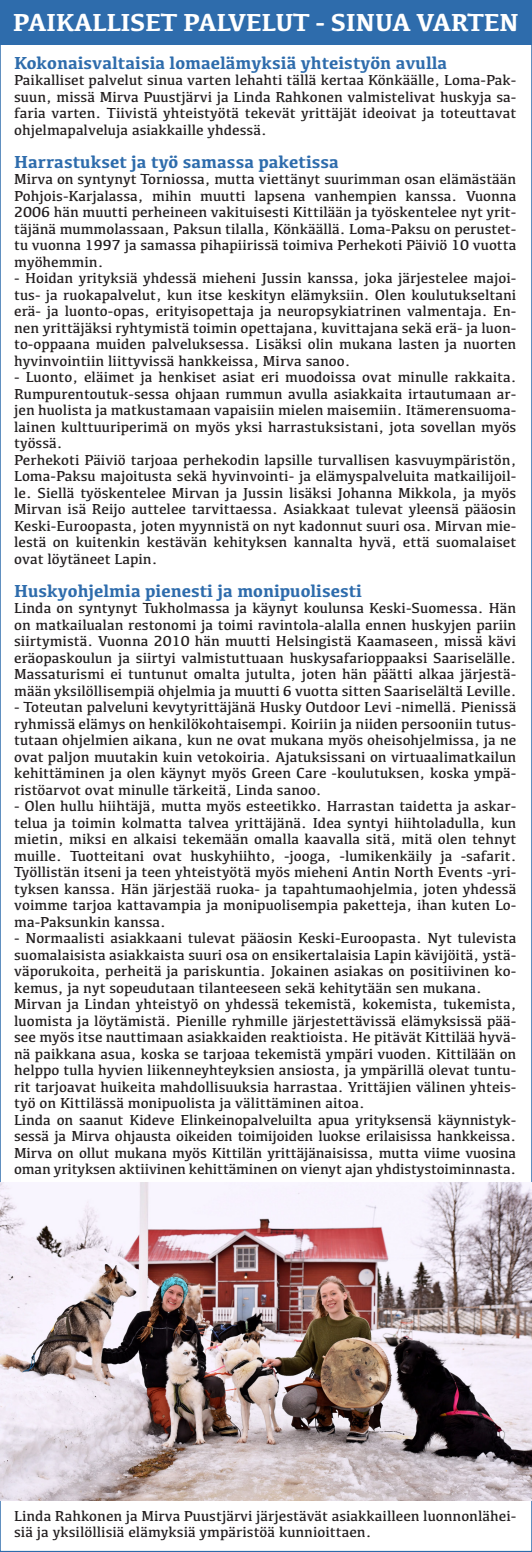
<style>
.page{position:relative;width:532px;height:1552px;background:#fff}
.page>*{position:absolute;margin:0;border:0;box-sizing:border-box;transform-origin:0 0}
.t1{font:700 25.5px "Kefa";letter-spacing:-.01em;color:#fff}
.t2{font:700 18px "Kefa";color:#2e6cac}
.t3{font:15px/16.5px "Kefa";color:#231f20;text-align:justify}
</style>
<div class="page">
<div style="left:0;top:0;width:531px;height:45px;background:#2e6cac"></div>
<img style="left:0;top:1182px;width:531px;height:318px">
<p class="t1" style="left:13px;top:6px;width:507px">PAIKALLISET PALVELUT - SINUA VARTEN</p>
<p class="t2" style="left:14px;top:51px;width:434px">Kokonaisvaltaisia lomaelämyksiä yhteistyön avulla</p>
<p class="t3" style="left:14px;top:72px;width:503px">Paikalliset palvelut sinua varten lehahti tällä kertaa Könkäälle, Loma-Pak&shy;suun, missä Mirva Puustjärvi ja Linda Rahkonen valmistelivat huskyja sa&shy;faria varten. Tiivistä yhteistyötä tekevät yrittäjät ideoivat ja toteuttavat ohjelmapalveluja asiakkaille yhdessä.</p>
<p class="t2" style="left:14px;top:150px;width:326px">Harrastukset ja työ samassa paketissa</p>
<p class="t3" style="left:14px;top:171px;width:503px">Mirva on syntynyt Torniossa, mutta viettänyt suurimman osan elämästään Pohjois-Karjalassa, mihin muutti lapsena vanhempien kanssa. Vuonna 2006 hän muutti perheineen vakituisesti Kittilään ja työskentelee nyt yrit&shy;täjänä mummolassaan, Paksun tilalla, Könkäällä. Loma-Paksu on perustet&shy;tu vuonna 1997 ja samassa pihapiirissä toimiva Perhekoti Päiviö 10 vuotta myöhemmin.</p>
<p class="t3" style="left:14px;top:270px;width:503px">- Hoidan yrityksiä yhdessä mieheni Jussin kanssa, joka järjestelee majoi&shy;tus- ja ruokapalvelut, kun itse keskityn elämyksiin. Olen koulutukseltani erä- ja luonto-opas, erityisopettaja ja neuropsykiatrinen valmentaja. En&shy;nen yrittäjäksi ryhtymistä toimin opettajana, kuvittajana sekä erä- ja luon&shy;to-oppaana muiden palveluksessa. Lisäksi olin mukana lasten ja nuorten hyvinvointiin liittyvissä hankkeissa, Mirva sanoo.</p>
<p class="t3" style="left:14px;top:369px;width:503px">- Luonto, eläimet ja henkiset asiat eri muodoissa ovat minulle rakkaita.<br>Rumpurentoutuk-sessa ohjaan rummun avulla asiakkaita irtautumaan ar&shy;jen huolista ja matkustamaan vapaisiin mielen maisemiin. Itämerensuoma&shy;lainen kulttuuriperimä on myös yksi harrastuksistani, jota sovellan myös työssä.</p>
<p class="t3" style="left:14px;top:451px;width:503px">Perhekoti Päiviö tarjoaa perhekodin lapsille turvallisen kasvuympäristön, Loma-Paksu majoitusta sekä hyvinvointi- ja elämyspalveluita matkailijoil&shy;le. Siellä työskentelee Mirvan ja Jussin lisäksi Johanna Mikkola, ja myös Mirvan isä Reijo auttelee tarvittaessa. Asiakkaat tulevat yleensä pääosin Keski-Euroopasta, joten myynnistä on nyt kadonnut suuri osa. Mirvan mie&shy;lestä on kuitenkin kestävän kehityksen kannalta hyvä, että suomalaiset ovat löytäneet Lapin.</p>
<p class="t2" style="left:14px;top:579px;width:349px">Huskyohjelmia pienesti ja monipuolisesti</p>
<p class="t3" style="left:14px;top:600px;width:503px">Linda on syntynyt Tukholmassa ja käynyt koulunsa Keski-Suomessa. Hän on matkailualan restonomi ja toimi ravintola-alalla ennen huskyjen pariin siirtymistä. Vuonna 2010 hän muutti Helsingistä Kaamaseen, missä kävi eräopaskoulun ja siirtyi valmistuttuaan huskysafarioppaaksi Saariselälle.<br>Massaturismi ei tuntunut omalta jutulta, joten hän päätti alkaa järjestä&shy;mään yksilöllisempiä ohjelmia ja muutti 6 vuotta sitten Saariselältä Leville.</p>
<p class="t3" style="left:14px;top:699px;width:503px">- Toteutan palveluni kevytyrittäjänä Husky Outdoor Levi -nimellä. Pienissä ryhmissä elämys on henkilökohtaisempi. Koiriin ja niiden persooniin tutus&shy;tutaan ohjelmien aikana, kun ne ovat mukana myös oheisohjelmissa, ja ne ovat paljon muutakin kuin vetokoiria. Ajatuksissani on virtuaalimatkailun kehittäminen ja olen käynyt myös Green Care -koulutuksen, koska ympä&shy;ristöarvot ovat minulle tärkeitä, Linda sanoo.</p>
<p class="t3" style="left:14px;top:798px;width:503px">- Olen hullu hiihtäjä, mutta myös esteetikko. Harrastan taidetta ja askar&shy;telua ja toimin kolmatta talvea yrittäjänä. Idea syntyi hiihtoladulla, kun mietin, miksi en alkaisi tekemään omalla kaavalla sitä, mitä olen tehnyt muille. Tuotteitani ovat huskyhiihto, -jooga, -lumikenkäily ja -safarit.<br>Työllistän itseni ja teen yhteistyötä myös mieheni Antin North Events -yri&shy;tyksen kanssa. Hän järjestää ruoka- ja tapahtumaohjelmia, joten yhdessä voimme tarjoa kattavampia ja monipuolisempia paketteja, ihan kuten Lo&shy;ma-Paksunkin kanssa.</p>
<p class="t3" style="left:14px;top:930px;width:503px">- Normaalisti asiakkaani tulevat pääosin Keski-Euroopasta. Nyt tulevista suomalaisista asiakkaista suuri osa on ensikertalaisia Lapin kävijöitä, ystä&shy;väporukoita, perheitä ja pariskuntia. Jokainen asiakas on positiivinen ko&shy;kemus, ja nyt sopeudutaan tilanteeseen sekä kehitytään sen mukana.</p>
<p class="t3" style="left:14px;top:996px;width:503px">Mirvan ja Lindan yhteistyö on yhdessä tekemistä, kokemista, tukemista, luomista ja löytämistä. Pienille ryhmille järjestettävissä elämyksissä pää&shy;see myös itse nauttimaan asiakkaiden reaktioista. He pitävät Kittilää hyvä&shy;nä paikkana asua, koska se tarjoaa tekemistä ympäri vuoden. Kittilään on helppo tulla hyvien liikenneyhteyksien ansiosta, ja ympärillä olevat tuntu&shy;rit tarjoavat huikeita mahdollisuuksia harrastaa. Yrittäjien välinen yhteis&shy;työ on Kittilässä monipuolista ja välittäminen aitoa.</p>
<p class="t3" style="left:14px;top:1111px;width:503px">Linda on saanut Kideve Elinkeinopalveluilta apua yrityksensä käynnistyk&shy;sessä ja Mirva ohjausta oikeiden toimijoiden luokse erilaisissa hankkeissa.<br>Mirva on ollut mukana myös Kittilän yrittäjänaisissa, mutta viime vuosina oman yrityksen aktiivinen kehittäminen on vienyt ajan yhdistystoiminnasta.</p>
<p class="t3" style="left:14px;top:1507px;width:503px">Linda Rahkonen ja Mirva Puustjärvi järjestävät asiakkailleen luonnonlähei&shy;siä ja yksilöllisiä elämyksiä ympäristöä kunnioittaen.</p>
</div>
